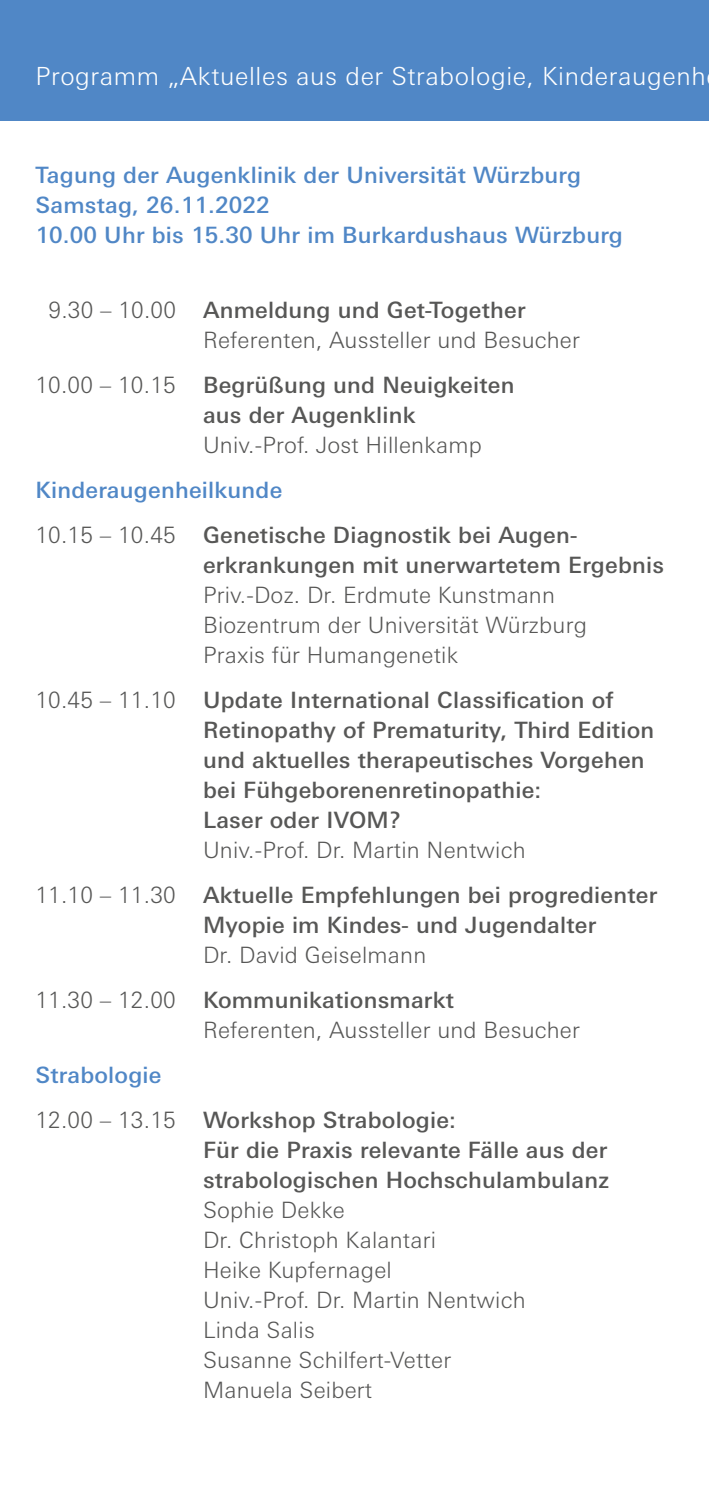
<style>
.page{position:relative;width:709px;height:1489px;background:#fff}
.page>*{position:absolute;margin:0;border:0;box-sizing:border-box;transform-origin:0 0}
.t1{font:300 25px "Univers Next Pro";letter-spacing:.025em;color:#fff}
.t2{font:300 22.5px/30px "Univers Next Pro";letter-spacing:.01em;color:#575756}
.t3{font:500 22.5px/30px "Univers Next Pro";letter-spacing:.01em;color:#575756}
.t4{font:500 22.5px/30px "Univers Next Pro";letter-spacing:.01em;color:#5087c6}
.s1{font-weight:500}
.s2{font-weight:300}
.s3{color:#5087c6}
</style>
<div class="page">
<div style="left:0;top:0;width:709px;height:120px;background:#5087c6"></div>
<p class="t1" style="left:35px;top:62px;width:671px">Programm „Aktuelles aus der Strabologie, Kinderaugenh</p>
<p class="t4" style="left:35px;top:159px;width:589px">Tagung der Augenklinik der Universität Würzburg<br>Samstag, 26.11.2022<br>10.00 Uhr bis 15.30 Uhr im Burkardushaus Würzburg</p>
<p class="t2" style="left:203px;top:294px;width:378px;text-indent:-154px">9.30 – 10.00 <span class="s1">Anmeldung und Get-Together<br></span>Referenten, Aussteller und Besucher</p>
<p class="t3" style="left:203px;top:369px;width:313px;text-indent:-167px"><span class="s2">10.00 – 10.15</span> Begrüßung und Neuigkeiten aus der Augenklink</p>
<p class="t2" style="left:203px;top:429px;width:280px">Univ.-Prof. Jost Hillenkamp</p>
<p class="t3" style="left:35px;top:467px;width:543px;line-height:45px"><span class="s3">Kinderaugenheilkunde<br></span><span class="s2">10.15 – 10.45</span> Genetische Diagnostik bei Augen-</p>
<p class="t3" style="left:203px;top:549px;width:462px">erkrankungen mit unerwartetem Ergebnis</p>
<p class="t2" style="left:203px;top:579px;width:385px">Priv.-Doz. Dr. Erdmute Kunstmann<br>Biozentrum der Universität Würzburg<br>Praxis für Humangenetik</p>
<p class="t3" style="left:203px;top:684px;width:453px;text-indent:-167px"><span class="s2">10.45 – 11.10</span> Update International Classification of Retinopathy of Prematurity, Third Edition und aktuelles therapeutisches Vorgehen bei Fühgeborenenretinopathie:<br>Laser oder IVOM?</p>
<p class="t2" style="left:35px;top:827px;width:623px;line-height:45px;text-indent:167px">Univ.-Prof. Dr. Martin Nentwich<br>11.10 – 11.30 <span class="s1">Aktuelle Empfehlungen bei progredienter</span></p>
<p class="t3" style="left:203px;top:909px;width:395px">Myopie im Kindes- und Jugendalter</p>
<p class="t2" style="left:35px;top:932px;width:420px;line-height:45px;text-indent:167px">Dr. David Geiselmann<br>11.30 – 12.00 <span class="s1">Kommunikationsmarkt</span></p>
<p class="t2" style="left:203px;top:1014px;width:378px">Referenten, Aussteller und Besucher</p>
<p class="t3" style="left:35px;top:1052px;width:422px;line-height:45px"><span class="s3">Strabologie<br></span><span class="s2">12.00 – 13.15</span> Workshop Strabologie:</p>
<p class="t3" style="left:203px;top:1134px;width:407px">Für die Praxis relevante Fälle aus der strabologischen Hochschulambulanz</p>
<p class="t2" style="left:203px;top:1194px;width:324px">Sophie Dekke<br>Dr. Christoph Kalantari<br>Heike Kupfernagel<br>Univ.-Prof. Dr. Martin Nentwich<br>Linda Salis<br>Susanne Schilfert-Vetter<br>Manuela Seibert</p>
</div>
